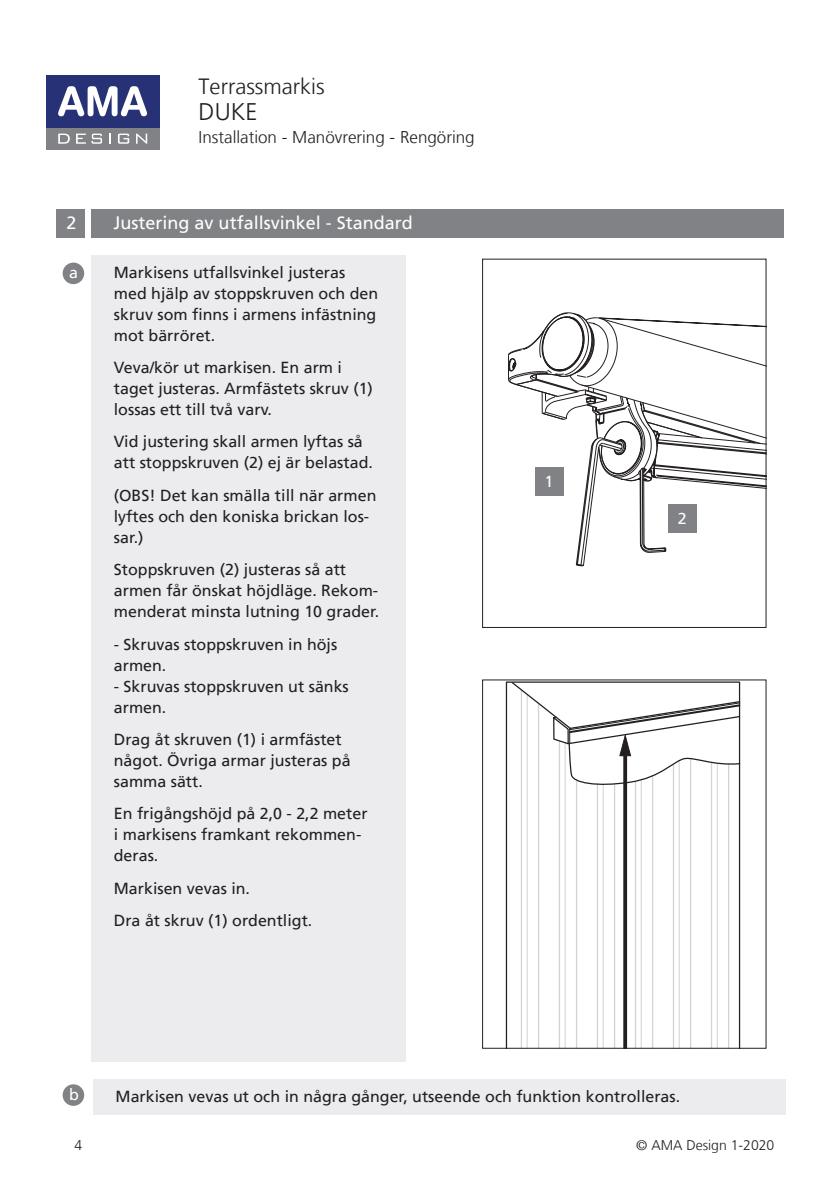
<style>
.page{position:relative;width:840px;height:1191px;background:#fff}
.page>*{position:absolute;margin:0;border:0;box-sizing:border-box;transform-origin:0 0}
.t1{font:300 24px "Frutiger LT";color:#231f20}
.t2{font:300 22px "Frutiger LT";color:#231f20}
.Styckeformat_rubrik{font:18px "Frutiger LT";color:#fff}
.t3{font:300 17px "Frutiger LT";color:#231f20}
.Styckeformat_text{font:16px/21px "Frutiger LT";color:#231f20}
.t4{font:16px "Frutiger LT";color:#fff}
.t5{font:300 14px "Frutiger LT";color:#231f20}
</style>
<div class="page">
<div style="left:46px;top:127px;width:114px;height:23px;background:#808285"></div>
<div style="left:46px;top:75px;width:114px;height:52px;background:#273276"></div>
<svg style="left:58px;top:86px;width:89px;height:30px"></svg>
<svg style="left:58px;top:134px;width:12px;height:10px"></svg>
<svg style="left:76px;top:134px;width:26px;height:10px"></svg>
<svg style="left:109px;top:134px;width:2px;height:10px"></svg>
<svg style="left:118px;top:134px;width:11px;height:10px"></svg>
<svg style="left:136px;top:134px;width:11px;height:10px"></svg>
<div style="left:57px;top:209px;width:28px;height:29px;background:#808285"></div>
<div style="left:91px;top:209px;width:691px;height:29px;background:#808285"></div>
<div style="left:91px;top:255px;width:315px;height:807px;background:#ececee"></div>
<div style="left:63px;top:262px;width:21px;height:22px;background:#808285;border-radius:50%"></div>
<svg style="left:535px;top:475px;width:228px;height:91px"></svg>
<svg style="left:508px;top:312px;width:255px;height:163px"></svg>
<svg style="left:505px;top:682px;width:5px;height:364px"></svg>
<svg style="left:510px;top:682px;width:230px;height:364px"></svg>
<div style="left:93px;top:1079px;width:691px;height:35px;background:#ececee"></div>
<div style="left:63px;top:1084px;width:21px;height:21px;background:#808285;border-radius:50%"></div>
<div style="left:534px;top:467px;width:29px;height:28px;background:#808285"></div>
<div style="left:668px;top:504px;width:28px;height:29px;background:#808285"></div>
<h2 class="t2" style="left:198px;top:74px;width:127px">Terrassmarkis</h2>
<h1 class="t1" style="left:198px;top:99px;width:60px">DUKE</h1>
<p class="t3" style="left:198px;top:127px;width:277px">Installation - Manövrering - Rengöring</p>
<p class="Styckeformat_rubrik" style="left:66px;top:213px;width:12px">2</p>
<p class="Styckeformat_rubrik" style="left:113px;top:213px;width:301px">Justering av utfallsvinkel - Standard</p>
<p class="Styckeformat_text" style="left:114px;top:262px;width:266px">Markisens utfallsvinkel justeras med hjälp av stoppskruven och den skruv som finns i armens infästning mot bärröret.</p>
<p class="Styckeformat_text" style="left:114px;top:357px;width:260px">Veva/kör ut markisen. En arm i taget justeras. Armfästets skruv (1) lossas ett till två varv.</p>
<p class="Styckeformat_text" style="left:114px;top:431px;width:260px">Vid justering skall armen lyftas så att stoppskruven (2) ej är belastad.</p>
<p class="Styckeformat_text" style="left:114px;top:485px;width:264px">(OBS! Det kan smälla till när armen lyftes och den koniska brickan los&shy;sar.)</p>
<p class="Styckeformat_text" style="left:114px;top:559px;width:267px">Stoppskruven (2) justeras så att armen får önskat höjdläge. Rekom&shy;menderat minsta lutning 10 grader.</p>
<p class="Styckeformat_text" style="left:114px;top:633px;width:225px">- Skruvas stoppskruven in höjs armen.</p>
<p class="Styckeformat_text" style="left:114px;top:675px;width:236px">- Skruvas stoppskruven ut sänks armen.</p>
<p class="Styckeformat_text" style="left:114px;top:729px;width:238px">Drag åt skruven (1) i armfästet något. Övriga armar justeras på samma sätt.</p>
<p class="Styckeformat_text" style="left:114px;top:803px;width:255px">En frigångshöjd på 2,0 - 2,2 meter i markisens framkant rekommen&shy;deras.</p>
<p class="Styckeformat_text" style="left:114px;top:877px;width:138px">Markisen vevas in.</p>
<p class="Styckeformat_text" style="left:114px;top:910px;width:200px">Dra åt skruv (1) ordentligt.</p>
<p class="t4" style="left:69px;top:263px;width:10px">a</p>
<p class="t4" style="left:544px;top:472px;width:10px">1</p>
<p class="t4" style="left:677px;top:509px;width:10px">2</p>
<p class="t4" style="left:69px;top:1085px;width:11px">b</p>
<p class="Styckeformat_text" style="left:115px;top:1085px;width:565px">Markisen vevas ut och in några gånger, utseende och funktion kontrolleras.</p>
<p class="t5" style="left:75px;top:1137px;width:9px">4</p>
<p class="t5" style="left:636px;top:1137px;width:140px">© AMA Design 1-2020</p>
</div>
